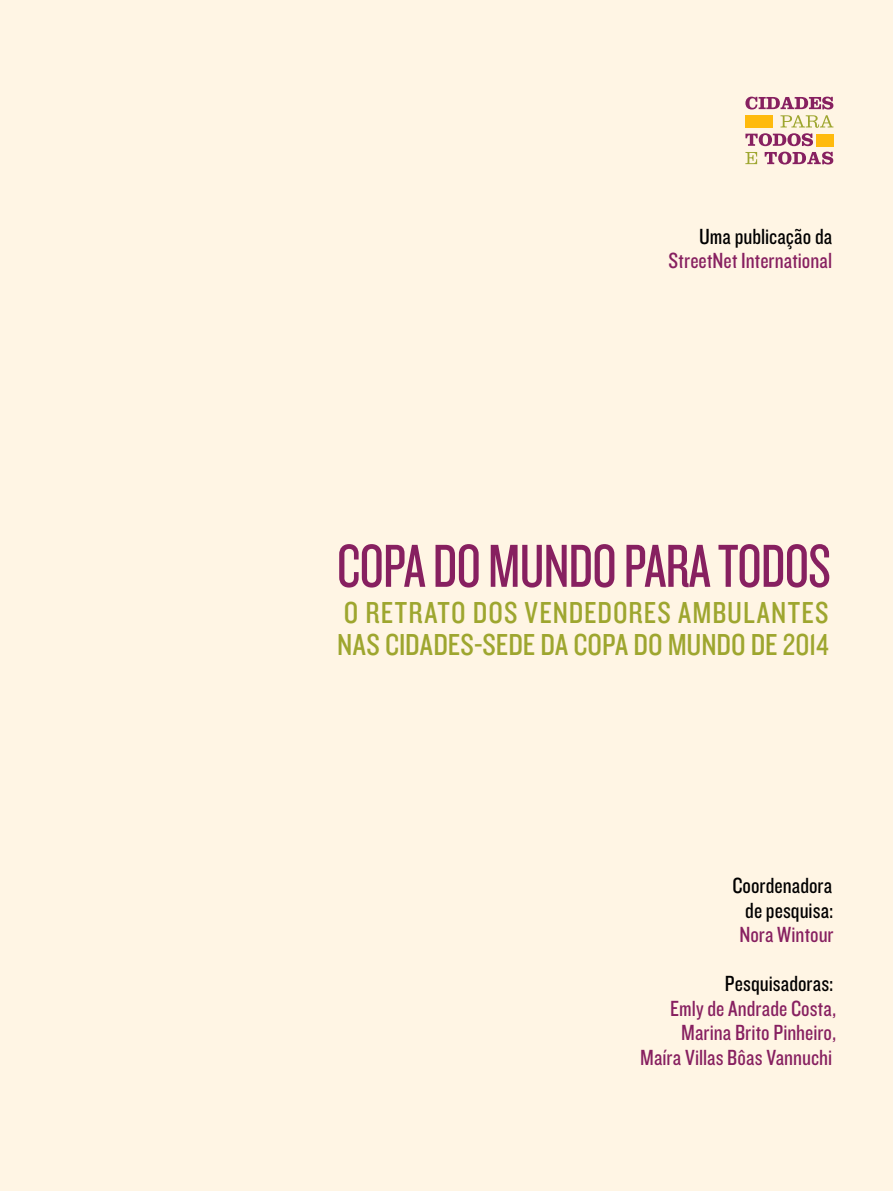
<style>
.page{position:relative;width:893px;height:1191px;background:#fff5e4}
.page>*{position:absolute;margin:0;border:0;box-sizing:border-box;transform-origin:0 0}
.t1{font:63px "Knockout HTF28 Junior Featherwt";letter-spacing:-.015em;color:#87226c}
.t2{font:31.5px/31.5px "Knockout HTF29 Junior Liteweight";letter-spacing:.005em;color:#9ead35}
.t3{font:22.75px/24.5px "Knockout HTF29 Junior Liteweight";letter-spacing:.005em;color:#87226c;text-align:right}
.t4{font:22.75px/24.5px "Knockout HTF29 Junior Liteweight";color:#000;text-align:center}
</style>
<div class="page">
<p class="t4" style="left:699px;top:224px;width:135px">Uma publicação da</p>
<p class="t3" style="left:668px;top:249px;width:165px">StreetNet International</p>
<h1 class="t1" style="left:337px;top:534px;width:496px">COPA DO MUNDO PARA TODOS</h1>
<h2 class="t2" style="left:337px;top:598px;width:493px;text-indent:406px">lantes nas cidades-sede da Copa do Mundo de 2014</h2>
<h2 class="t2" style="left:344px;top:598px;width:351px">O retrato dos vendedores ambu</h2>
<p class="t4" style="left:732px;top:874px;width:103px">Coordenadora de pesquisa:</p>
<p class="t3" style="left:739px;top:923px;width:96px">Nora Wintour</p>
<p class="t4" style="left:725px;top:972px;width:110px">Pesquisadoras:</p>
<p class="t3" style="left:640px;top:996px;width:198px">Emly de Andrade Costa,<br>Marina Brito Pinheiro,<br>Maíra Villas Bôas Vannuchi</p>
</div>
